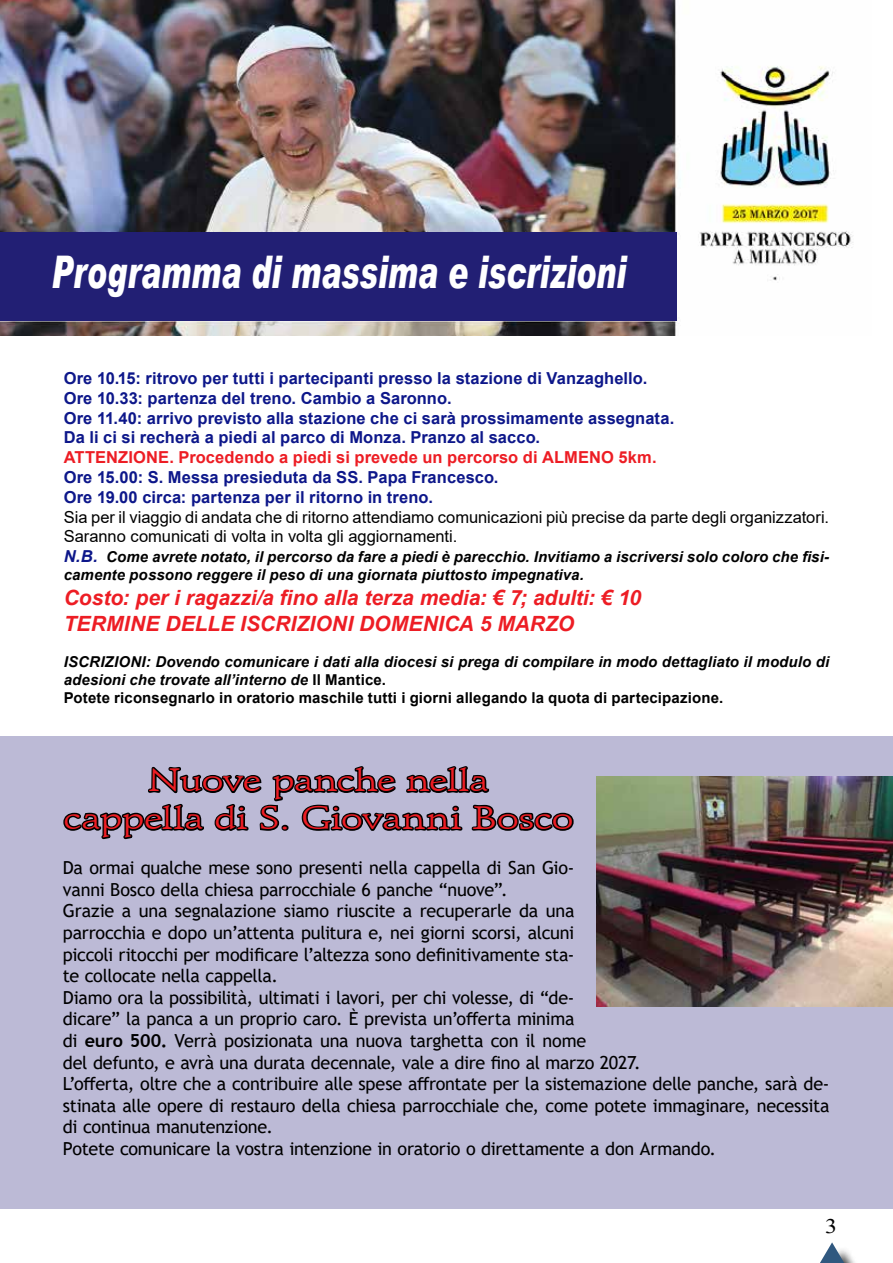
<style>
.page{position:relative;width:893px;height:1263px;background:#fff}
.page>*{position:absolute;margin:0;border:0;box-sizing:border-box;transform-origin:0 0}
.t1{font:italic 900 45px "Arial";color:#fff;scale:.67 1}
.t2{font:31.5px/37.8px "Schneidler BT";letter-spacing:-.015em;color:#ed1d24;text-align:center;scale:1.31 1}
.t3{font:italic 700 21px/25.2px "Arial";color:#ed1d24}
.t4{font:20.7px "Times New Roman";color:#000;scale:1.16 1}
.t5{font:18px/21.6px "Trebuchet MS";letter-spacing:-.015em;color:#000}
.t6{font:700 16.5px/19.8px "Arial";letter-spacing:.005em;color:#0d178a}
.t7{font:16.5px/19.8px "Arial";color:#000}
.t8{font:700 16.5px "Arial";letter-spacing:.005em;color:#ed1d24}
.t9{font:italic 700 15px/18px "Arial";letter-spacing:.005em;color:#000}
.s1{font-size:16.5px;color:#0d178a}
.s2{font-style:normal}
.s3{font-weight:700}
</style>
<div class="page">
<div style="left:0;top:736px;width:893px;height:473px;background:#bcbad6"></div>
<div style="left:810px;top:1246px;width:65px;height:17px;background:#000;opacity:.75"></div>
<svg style="left:820px;top:1242px;width:24px;height:21px"></svg>
<img style="left:0;top:0;width:853px;height:335px">
<div style="left:0;top:232px;width:676px;height:89px;background:#221f74"></div>
<svg style="left:63px;top:766px;width:511px;height:74px"></svg>
<img style="left:597px;top:777px;width:296px;height:229px">
<h1 class="t1" style="left:51px;top:244px;width:859px">Programma di massima e iscrizioni</h1>
<p class="t6" style="left:64px;top:368px;width:612px">Ore 10.15: ritrovo per tutti i partecipanti presso la stazione di Vanzaghello.<br>Ore 10.33: partenza del treno. Cambio a Saronno.<br>Ore 11.40: arrivo previsto alla stazione che ci sarà prossimamente assegnata.<br>Da li ci si recherà a piedi al parco di Monza. Pranzo al sacco.</p>
<p class="t8" style="left:64px;top:446px;width:594px">ATTENZIONE. Procedendo a piedi si prevede un percorso di ALMENO 5km.</p>
<p class="t6" style="left:64px;top:467px;width:436px">Ore 15.00: S. Messa presieduta da SS. Papa Francesco.<br>Ore 19.00 circa: partenza per il ritorno in treno.</p>
<p class="t7" style="left:64px;top:507px;width:767px">Sia per il viaggio di andata che di ritorno attendiamo comunicazioni più precise da parte degli organizzatori.<br>Saranno comunicati di volta in volta gli aggiornamenti.</p>
<p class="t9" style="left:64px;top:548px;width:767px"><span class="s1">N.B.</span> Come avrete notato, il percorso da fare a piedi è parecchio. Invitiamo a iscriversi solo coloro che fisi&shy;camente possono reggere il peso di una giornata piuttosto impegnativa.</p>
<p class="t3" style="left:64px;top:586px;width:579px">Costo: per i ragazzi/a fino alla terza media: € 7; adulti: € 10<br>TERMINE DELLE ISCRIZIONI DOMENICA 5 MARZO</p>
<p class="t9" style="left:64px;top:653px;width:767px">ISCRIZIONI: Dovendo comunicare i dati alla diocesi si prega di compilare in modo dettagliato il modulo di adesioni che trovate all’interno de <span class="s2">Il Mantice.<br>Potete riconsegnarlo in oratorio maschile tutti i giorni allegando la quota di partecipazione.</span></p>
<h2 class="t2" style="left:63px;top:761px;width:391px">Nuove panche nella<br>cappella di S. Giovanni Bosco</h2>
<p class="t5" style="left:63px;top:857px;width:768px">Da ormai qualche mese sono presenti nella cappella di San Gio-<br>vanni Bosco della chiesa parrocchiale 6 panche “nuove”.<br>Grazie a una segnalazione siamo riuscite a recuperarle da una<br>parrocchia e dopo un’attenta pulitura e, nei giorni scorsi, alcuni<br>piccoli ritocchi per modificare l’altezza sono definitivamente sta-<br>te collocate nella cappella.<br>Diamo ora la possibilità, ultimati i lavori, per chi volesse, di “de-<br>dicare” la panca a un proprio caro. È prevista un’offerta minima<br>di <span class="s3">euro 500.</span> Verrà posizionata una nuova targhetta con il nome<br>del defunto, e avrà una durata decennale, vale a dire fino al marzo 2027.<br>L’offerta, oltre che a contribuire alle spese affrontate per la sistemazione delle panche, sarà de&shy;stinata alle opere di restauro della chiesa parrocchiale che, come potete immaginare, necessita di continua manutenzione.<br>Potete comunicare la vostra intenzione in oratorio o direttamente a don Armando.</p>
<p class="t4" style="left:825px;top:1212px;width:12px">3</p>
</div>
